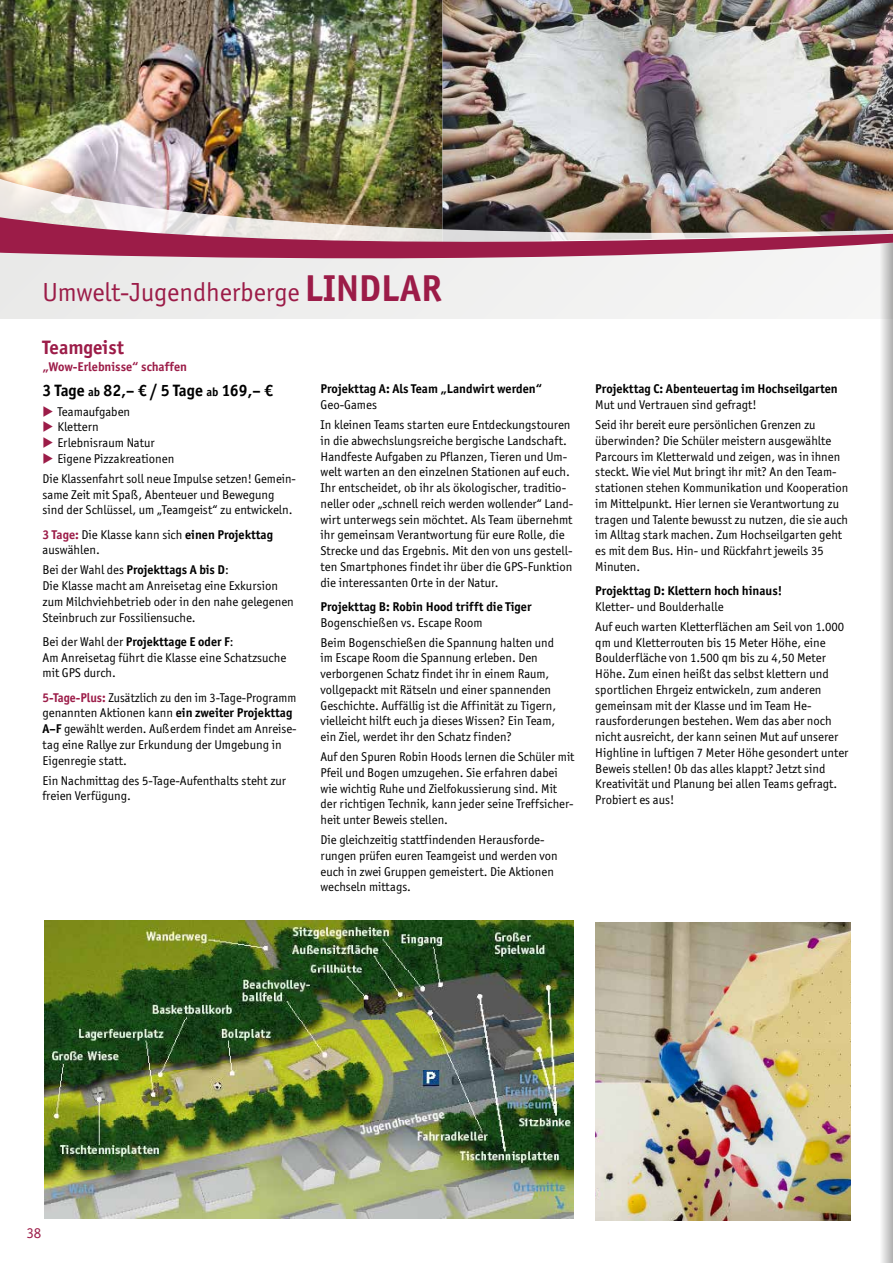
<style>
.page{position:relative;width:893px;height:1263px;background:#fff}
.page>*{position:absolute;margin:0;border:0;box-sizing:border-box;transform-origin:0 0}
.t1{font:26.25px "Officina Sans ITC Std";color:#9c1c48}
.t2{font:700 19.5px "Officina Sans ITC Std";color:#9c1c48}
.t3{font:700 16.5px "Officina Sans ITC Std";letter-spacing:-.005em;color:#000}
.t4{font:15px "Officina Sans ITC Std";color:#9c1c48}
.t5{font:12.75px/15.8px "Officina Sans ITC Std";color:#000}
.t6{font:700 12.75px "Officina Sans ITC Std";color:#000}
.t7{font:700 12.75px "Officina Sans ITC Std";color:#9c1c48}
.s1{font-weight:700;font-size:37.5px}
.s2{font-size:12px}
.s3{color:#9c1c48}
.s4{font-weight:700;color:#9c1c48}
.s5{font-weight:700}
</style>
<div class="page">
<div style="left:0;top:204px;width:893px;height:115px;background:#f0f0ef"></div>
<hr style="left:892px;top:0;width:1px;height:1263px;background:#000">
<svg style="left:881px;top:277px;width:11px;height:986px;background:#d5d5d5"></svg>
<img style="left:442px;top:0;width:451px;height:175px">
<img style="left:0;top:0;width:442px;height:175px">
<img style="left:0;top:175px;width:893px;height:40px">
<svg style="left:0;top:215px;width:893px;height:62px"></svg>
<img style="left:595px;top:923px;width:255px;height:297px">
<img style="left:44px;top:921px;width:530px;height:297px">
<h1 class="t1" style="left:43px;top:277px;width:401px">Umwelt-Jugendherberge <span class="s1">LINDLAR</span></h1>
<h2 class="t2" style="left:43px;top:336px;width:83px">Teamgeist</h2>
<p class="t7" style="left:43px;top:359px;width:146px">„Wow-Erlebnisse“ schaffen</p>
<p class="t3" style="left:43px;top:380px;width:232px">3 Tage <span class="s2">ab</span> 82,– € / 5 Tage <span class="s2">ab</span> 169,– €</p>
<p class="t5" style="left:43px;top:403px;width:89px"><span class="s3">◆</span> Teamaufgaben</p>
<p class="t5" style="left:43px;top:419px;width:58px"><span class="s3">◆</span> Klettern</p>
<p class="t5" style="left:43px;top:435px;width:114px"><span class="s3">◆</span> Erlebnisraum Natur</p>
<p class="t5" style="left:43px;top:448px;width:255px;line-height:20px"><span class="s3">◆</span> Eigene Pizzakreationen<br>Die Klassenfahrt soll neue Impulse setzen! Gemein-</p>
<p class="t5" style="left:43px;top:486px;width:252px">same Zeit mit Spaß, Abenteuer und Bewegung sind der Schlüssel, um „Teamgeist“ zu entwickeln.</p>
<p class="t5" style="left:43px;top:526px;width:232px"><span class="s4">3 Tage:</span> Die Klasse kann sich <span class="s5">einen Projekttag </span>auswählen.</p>
<p class="t5" style="left:43px;top:562px;width:253px">Bei der Wahl des <span class="s5">Projekttags A bis D</span>:<br>Die Klasse macht am Anreisetag eine Exkursion zum Milchviehbetrieb oder in den nahe gelegenen Steinbruch zur Fossiliensuche.</p>
<p class="t5" style="left:43px;top:633px;width:245px">Bei der Wahl der <span class="s5">Projekttage E oder F</span>:<br>Am Anreisetag führt die Klasse eine Schatzsuche mit GPS durch.</p>
<p class="t5" style="left:43px;top:689px;width:256px"><span class="s4">5-Tage-Plus:</span> Zusätzlich zu den im 3-Tage-Programm genannten Aktionen kann <span class="s5">ein zweiter Projekttag A–F</span> gewählt werden. Außerdem findet am Anreise&shy;tag eine Rallye zur Erkundung der Umgebung in Eigenregie statt.</p>
<p class="t5" style="left:43px;top:772px;width:245px">Ein Nachmittag des 5-Tage-Aufenthalts steht zur freien Verfügung.</p>
<p class="t6" style="left:321px;top:381px;width:223px">Projekttag A: Als Team „Landwirt werden“</p>
<p class="t5" style="left:321px;top:395px;width:251px;line-height:20px">Geo-Games<br>In kleinen Teams starten eure Entdeckungstouren</p>
<p class="t5" style="left:321px;top:433px;width:254px">in die abwechslungsreiche bergische Landschaft.<br>Handfeste Aufgaben zu Pflanzen, Tieren und Um&shy;welt warten an den einzelnen Stationen auf euch.<br>Ihr entscheidet, ob ihr als ökologischer, traditio&shy;neller oder „schnell reich werden wollender“ Land&shy;wirt unterwegs sein möchtet. Als Team übernehmt ihr gemeinsam Verantwortung für eure Rolle, die Strecke und das Ergebnis. Mit den von uns gestell&shy;ten Smartphones findet ihr über die GPS-Funktion die interessanten Orte in der Natur.</p>
<p class="t6" style="left:321px;top:599px;width:212px">Projekttag B: Robin Hood trifft die Tiger</p>
<p class="t5" style="left:321px;top:612px;width:235px;line-height:20px">Bogenschießen vs. Escape Room<br>Beim Bogenschießen die Spannung halten und</p>
<p class="t5" style="left:321px;top:650px;width:237px">im Escape Room die Spannung erleben. Den verborgenen Schatz findet ihr in einem Raum, vollgepackt mit Rätseln und einer spannenden Geschichte. Auffällig ist die Affinität zu Tigern, vielleicht hilft euch ja dieses Wissen? Ein Team, ein Ziel, werdet ihr den Schatz finden?</p>
<p class="t5" style="left:321px;top:749px;width:255px">Auf den Spuren Robin Hoods lernen die Schüler mit Pfeil und Bogen umzugehen. Sie erfahren dabei wie wichtig Ruhe und Zielfokussierung sind. Mit der richtigen Technik, kann jeder seine Treffsicher&shy;heit unter Beweis stellen.</p>
<p class="t5" style="left:321px;top:832px;width:239px">Die gleichzeitig stattfindenden Herausforde&shy;rungen prüfen euren Teamgeist und werden von euch in zwei Gruppen gemeistert. Die Aktionen wechseln mittags.</p>
<p class="t6" style="left:595px;top:381px;width:244px">Projekttag C: Abenteuertag im Hochseilgarten</p>
<p class="t5" style="left:595px;top:395px;width:222px;line-height:20px">Mut und Vertrauen sind gefragt!<br>Seid ihr bereit eure persönlichen Grenzen zu</p>
<p class="t5" style="left:595px;top:433px;width:254px">überwinden? Die Schüler meistern ausgewählte Parcours im Kletterwald und zeigen, was in ihnen steckt. Wie viel Mut bringt ihr mit? An den Team&shy;stationen stehen Kommunikation und Kooperation im Mittelpunkt. Hier lernen sie Verantwortung zu tragen und Talente bewusst zu nutzen, die sie auch im Alltag stark machen. Zum Hochseilgarten geht es mit dem Bus. Hin- und Rückfahrt jeweils 35<br>Minuten.</p>
<p class="t6" style="left:595px;top:583px;width:189px">Projekttag D: Klettern hoch hinaus!</p>
<p class="t5" style="left:595px;top:596px;width:250px;line-height:20px">Kletter- und Boulderhalle<br>Auf euch warten Kletterflächen am Seil von 1.000</p>
<p class="t5" style="left:595px;top:634px;width:255px">qm und Kletterrouten bis 15 Meter Höhe, eine Boulderfläche von 1.500 qm bis zu 4,50 Meter Höhe. Zum einen heißt das selbst klettern und sportlichen Ehrgeiz entwickeln, zum anderen gemeinsam mit der Klasse und im Team He&shy;rausforderungen bestehen. Wem das aber noch nicht ausreicht, der kann seinen Mut auf unserer Highline in luftigen 7 Meter Höhe gesondert unter Beweis stellen! Ob das alles klappt? Jetzt sind Kreativität und Planung bei allen Teams gefragt.<br>Probiert es aus!</p>
<p class="t4" style="left:27px;top:1224px;width:16px">38</p>
</div>
